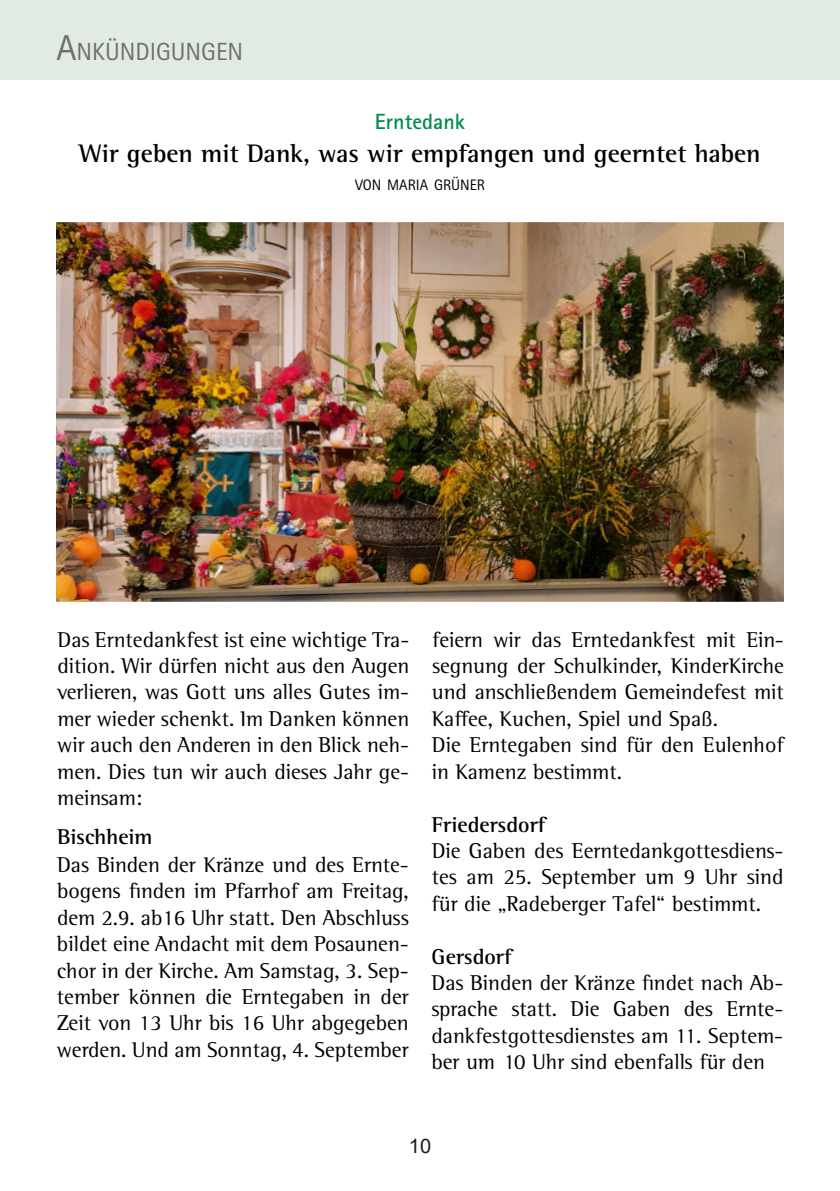
<style>
.page{position:relative;width:840px;height:1191px;background:#fff}
.page>*{position:absolute;margin:0;border:0;box-sizing:border-box;transform-origin:0 0}
.t1{font:700 26px "Rotis Semi Serif Pro";color:#000}
.t2{font:24.8px "Rotis Sans Serif Pro";color:#6f6f6e}
.t3{font:22px/26.4px "Rotis Semi Serif Pro";color:#000;text-align:justify}
.t4{font:700 22px "Rotis Semi Serif Pro";color:#000}
.t5{font:700 22px "Rotis Sans Serif Pro";color:#008c4f}
.t6{font:20px "Arial";color:#1a1a18}
.t7{font:15.2px "Rotis Sans Serif Pro";color:#000}
.s1{font-size:36px}
</style>
<div class="page">
<div style="left:0;top:0;width:839px;height:79px;background:#e1ebe1"></div>
<img style="left:57px;top:222px;width:725px;height:379px">
<p class="t2" style="left:56px;top:43px;width:188px"><span class="s1">A</span>NKÜNDIGUNGEN</p>
<p class="t5" style="left:375px;top:113px;width:92px">Erntedank</p>
<p class="t1" style="left:79px;top:144px;width:682px">Wir geben mit Dank, was wir empfangen und geerntet haben</p>
<p class="t7" style="left:355px;top:180px;width:131px">VON MARIA GRÜNER</p>
<p class="t3" style="left:57px;top:629px;width:353px">Das Erntedankfest ist eine wichtige Tra&shy;dition. Wir dürfen nicht aus den Augen verlieren, was Gott uns alles Gutes im&shy;mer wieder schenkt. Im Danken können wir auch den Anderen in den Blick neh&shy;men. Dies tun wir auch dieses Jahr ge&shy;meinsam:</p>
<p class="t4" style="left:57px;top:828px;width:97px">Bischheim</p>
<p class="t3" style="left:57px;top:854px;width:353px">Das Binden der Kränze und des Ernte&shy;bogens finden im Pfarrhof am Freitag, dem 2.9. ab16 Uhr statt. Den Abschluss bildet eine Andacht mit dem Posaunen&shy;chor in der Kirche. Am Samstag, 3. Sep&shy;tember können die Erntegaben in der Zeit von 13 Uhr bis 16 Uhr abgegeben werden. Und am Sonntag, 4. September</p>
<p class="t3" style="left:431px;top:629px;width:353px;text-align:left">feiern wir das Erntedankfest mit Ein&shy;segnung der Schulkinder, KinderKirche und anschließendem Gemeindefest mit Kaffee, Kuchen, Spiel und Spaß.<br>Die Erntegaben sind für den Eulenhof in Kamenz bestimmt.</p>
<p class="t4" style="left:431px;top:816px;width:115px">Friedersdorf</p>
<p class="t3" style="left:431px;top:840px;width:353px">Die Gaben des Eerntedankgottesdiens&shy;tes am 25. September um 9 Uhr sind für die „Radeberger Tafel“ bestimmt.</p>
<p class="t4" style="left:431px;top:948px;width:82px">Gersdorf</p>
<p class="t3" style="left:431px;top:972px;width:353px">Das Binden der Kränze findet nach Ab&shy;sprache statt. Die Gaben des Ernte&shy;dankfestgottesdienstes am 11. Septem&shy;ber um 10 Uhr sind ebenfalls für den</p>
<p class="t6" style="left:408px;top:1138px;width:24px">10</p>
</div>
